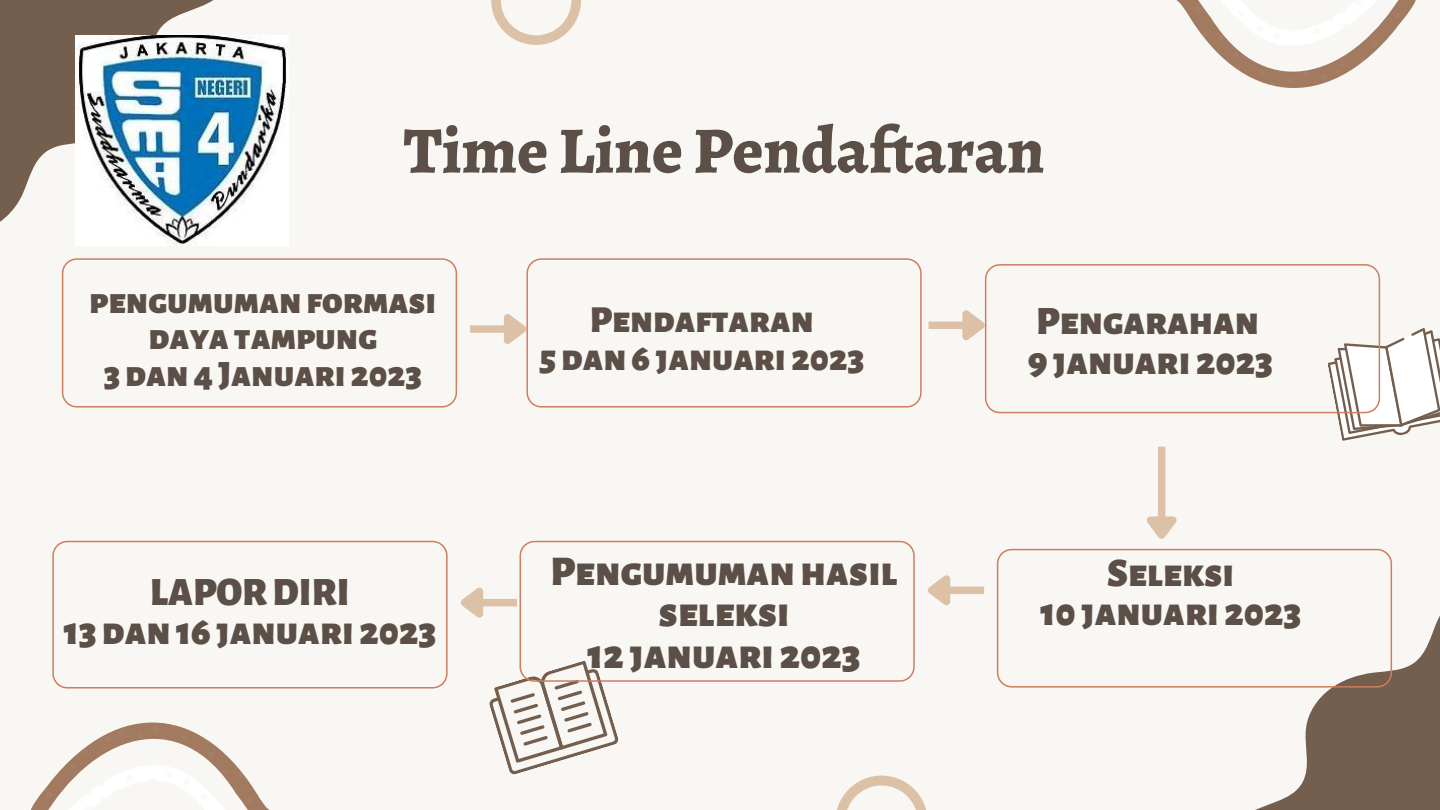
<style>
.page{position:relative;width:1440px;height:810px;background:#f8f7f4}
.page>*{position:absolute;margin:0;border:0;box-sizing:border-box;transform-origin:0 0}
.t1{font:800 66px "Alegreya";color:#5b4f47}
.t2{font:900 41.6px/41.2px "Alegreya Sans SC";color:#5b4f47;text-align:center}
.t3{font:900 39.6px/39.8px "Alegreya Sans SC";color:#5b4f47;text-align:center}
.t4{font:900 37.6px/37.5px "Alegreya Sans SC";color:#5b4f47;text-align:center}
.t5{font:900 36.6px/36.8px "Alegreya Sans SC";color:#5b4f47;text-align:center}
</style>
<div class="page">
<div style="left:1158px;top:447px;width:7px;height:71px;background:#ddc1a7"></div>
<svg style="left:1146px;top:510px;width:31px;height:29px"></svg>
<svg style="left:1176px;top:0;width:240px;height:88px"></svg>
<svg style="left:31px;top:722px;width:238px;height:88px"></svg>
<svg style="left:489px;top:660px;width:130px;height:115px"></svg>
<svg style="left:1327px;top:328px;width:113px;height:113px"></svg>
<svg style="left:837px;top:776px;width:89px;height:34px"></svg>
<svg style="left:845px;top:785px;width:73px;height:25px"></svg>
<svg style="left:491px;top:0;width:90px;height:45px"></svg>
<svg style="left:501px;top:0;width:70px;height:35px"></svg>
<svg style="left:0;top:0;width:213px;height:222px;fill:#745e4d"></svg>
<svg style="left:1255px;top:569px;width:185px;height:241px;fill:#745e4d"></svg>
<svg style="left:52px;top:541px;width:396px;height:148px"></svg>
<svg style="left:62px;top:258px;width:395px;height:150px"></svg>
<svg style="left:526px;top:258px;width:396px;height:150px"></svg>
<svg style="left:985px;top:264px;width:395px;height:149px"></svg>
<svg style="left:997px;top:549px;width:395px;height:139px"></svg>
<svg style="left:520px;top:541px;width:395px;height:141px"></svg>
<div style="left:929px;top:322px;width:35px;height:7px;background:#ddc1a7"></div>
<svg style="left:956px;top:304px;width:38px;height:48px"></svg>
<div style="left:470px;top:325px;width:36px;height:8px;background:#ddc1a7"></div>
<svg style="left:497px;top:307px;width:38px;height:48px"></svg>
<div style="left:948px;top:587px;width:36px;height:7px;background:#ddc1a7"></div>
<svg style="left:928px;top:575px;width:29px;height:31px"></svg>
<div style="left:481px;top:599px;width:36px;height:7px;background:#ddc1a7"></div>
<svg style="left:460px;top:587px;width:30px;height:31px"></svg>
<img style="left:75px;top:35px;width:213px;height:210px">
<h1 class="t1" style="left:404px;top:105px;width:642px">Time Line Pendaftaran</h1>
<p class="t5" style="left:89px;top:283px;width:349px">pengumumanformasi dayatampung<br>3dan4 Januari 2023</p>
<p class="t3" style="left:64px;top:573px;width:374px">LAPORDIRI<br>13dan16 januari 2023</p>
<p class="t4" style="left:539px;top:302px;width:327px">Pendaftaran<br>5dan6 januari 2023</p>
<p class="t2" style="left:551px;top:552px;width:349px">Pengumumanhasil seleksi<br>12 januari 2023</p>
<p class="t3" style="left:1028px;top:303px;width:247px;text-align:left">Pengarahan<br>9 januari 2023</p>
<p class="t3" style="left:1041px;top:554px;width:262px">Seleksi<br>10 januari 2023</p>
</div>
